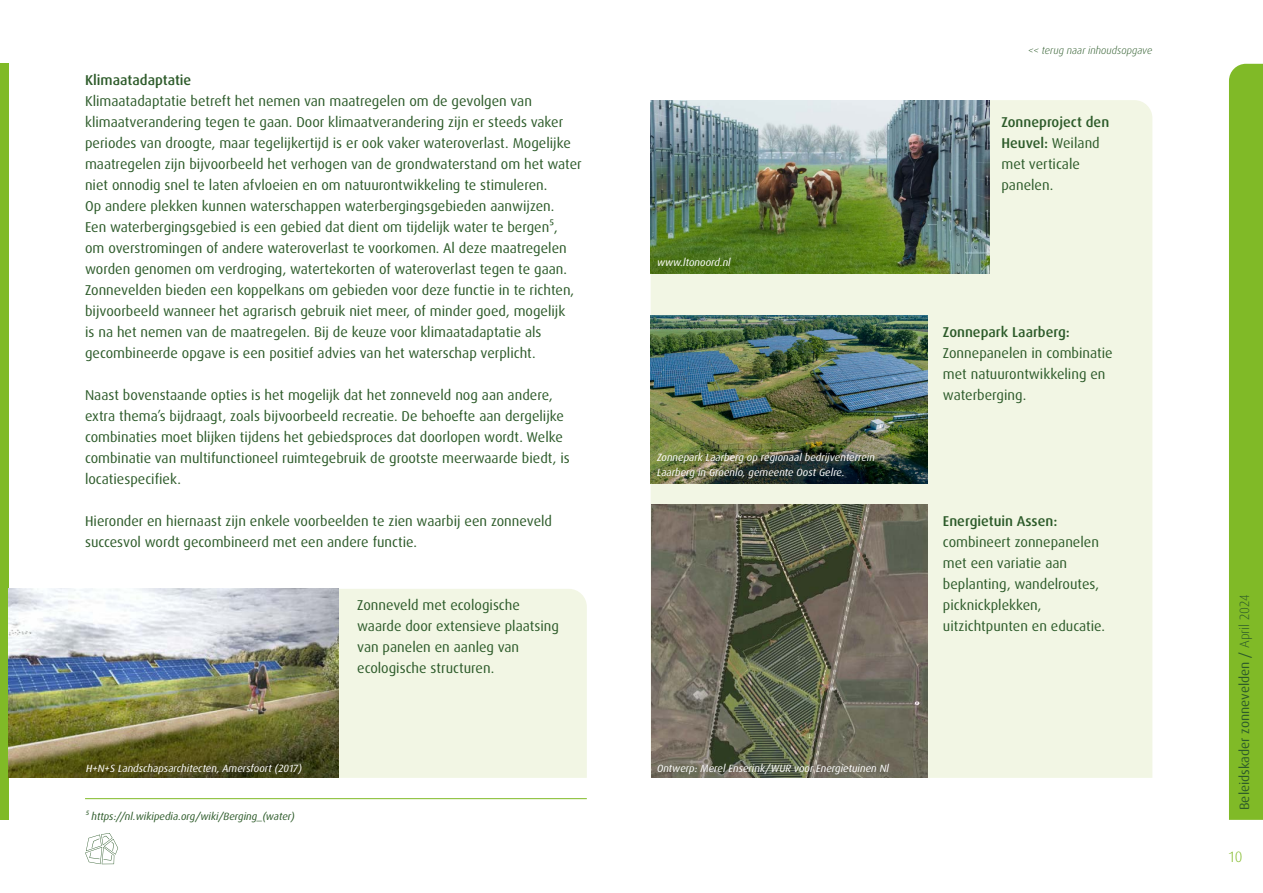
<style>
.page{position:relative;width:1263px;height:893px;background:#fff}
.page>*{position:absolute;margin:0;border:0;box-sizing:border-box;transform-origin:0 0}
.t1{font:300 15px "Dax Pro";color:#80ba27}
.t2{font:14.25px/21px "Dax Pro";color:#2d5b2a}
.t3{font:500 14.25px "Dax Pro";color:#2d5b2a}
.t4{font:13.5px "Dax Pro";color:#2d5b2a}
.t5{font:italic 10.5px/15px "Dax Pro";color:#fff}
.t6{font:italic 10.5px "Dax Pro";color:#2d5b2a}
.t7{font:italic 300 10.5px "Dax Pro";color:#2d5b2a}
.s1{font-weight:500}
.s2{font-weight:300}
</style>
<div class="page">
<div style="left:1229px;top:64px;width:34px;height:756px;background:#80ba27"></div>
<div style="left:0;top:64px;width:9px;height:756px;background:#80ba27"></div>
<svg style="left:85px;top:833px;width:33px;height:31px"></svg>
<div style="left:651px;top:100px;width:501px;height:678px;background:#f2f6e4"></div>
<div style="left:339px;top:589px;width:248px;height:189px;background:#f2f6e4"></div>
<img style="left:651px;top:100px;width:338px;height:174px">
<hr style="left:85px;top:798px;width:502px;height:1px;background:#80ba27">
<img style="left:9px;top:589px;width:330px;height:189px">
<img style="left:651px;top:316px;width:276px;height:168px">
<img style="left:651px;top:505px;width:276px;height:273px">
<p class="t3" style="left:85px;top:71px;width:108px">Klimaatadaptatie</p>
<p class="t2" style="left:85px;top:90px;width:498px">Klimaatadaptatie betreft het nemen van maatregelen om de gevolgen van klimaatverandering tegen te gaan. Door klimaatverandering zijn er steeds vaker periodes van droogte, maar tegelijkertijd is er ook vaker wateroverlast. Mogelijke maatregelen zijn bijvoorbeeld het verhogen van de grondwaterstand om het water niet onnodig snel te laten afvloeien en om natuurontwikkeling te stimuleren.<br>Op andere plekken kunnen waterschappen waterbergingsgebieden aanwijzen.<br>Een waterbergingsgebied is een gebied dat dient om tijdelijk water te bergen⁵,<br>om overstromingen of andere wateroverlast te voorkomen. Al deze maatregelen worden genomen om verdroging, watertekorten of wateroverlast tegen te gaan.<br>Zonnevelden bieden een koppelkans om gebieden voor deze functie in te richten, bijvoorbeeld wanneer het agrarisch gebruik niet meer, of minder goed, mogelijk<br>is na het nemen van de maatregelen. Bij de keuze voor klimaatadaptatie als gecombineerde opgave is een positief advies van het waterschap verplicht.</p>
<p class="t2" style="left:85px;top:384px;width:486px">Naast bovenstaande opties is het mogelijk dat het zonneveld nog aan andere, extra thema’s bijdraagt, zoals bijvoorbeeld recreatie. De behoefte aan dergelijke combinaties moet blijken tijdens het gebiedsproces dat doorlopen wordt. Welke combinatie van multifunctioneel ruimtegebruik de grootste meerwaarde biedt, is locatiespecifiek.</p>
<p class="t2" style="left:85px;top:510px;width:469px">Hieronder en hiernaast zijn enkele voorbeelden te zien waarbij een zonneveld succesvol wordt gecombineerd met een andere functie.</p>
<p class="t5" style="left:86px;top:760px;width:217px">H+N+S Landschapsarchitecten, Amersfoort (2017)</p>
<p class="t6" style="left:85px;top:809px;width:211px">⁵ https://nl.wikipedia.org/wiki/Berging_(water)</p>
<p class="t2" style="left:357px;top:594px;width:203px">Zonneveld met ecologische waarde door extensieve plaatsing van panelen en aanleg van ecologische structuren.</p>
<p class="t5" style="left:657px;top:255px;width:75px">www.ltonoord.nl</p>
<p class="t5" style="left:657px;top:449px;width:220px">Zonnepark Laarberg op regionaal bedrijventerrein<br>Laarberg in Groenlo, gemeente Oost Gelre.</p>
<p class="t5" style="left:657px;top:760px;width:233px">Ontwerp: Merel Enserink/WUR voor Energietuinen Nl</p>
<p class="t7" style="left:1028px;top:44px;width:126px">&lt;&lt; terug naar inhoudsopgave</p>
<p class="t2" style="left:1001px;top:111px;width:109px"><span class="s1">Zonneproject den<br>Heuvel:</span> Weiland met verticale panelen.</p>
<p class="t3" style="left:943px;top:323px;width:128px">Zonnepark Laarberg:</p>
<p class="t2" style="left:943px;top:342px;width:171px">Zonnepanelen in combinatie met natuurontwikkeling en waterberging.</p>
<p class="t3" style="left:943px;top:512px;width:116px">Energietuin Assen:</p>
<p class="t2" style="left:943px;top:531px;width:164px">combineert zonnepanelen met een variatie aan beplanting, wandelroutes, picknickplekken, uitzichtpunten en educatie.</p>
<p class="t4" style="left:1236px;top:810px;width:217px;rotate:-90deg">Beleidskader zonnevelden / <span class="s2">April 2024</span></p>
<p class="t1" style="left:1229px;top:847px;width:15px">10</p>
</div>
